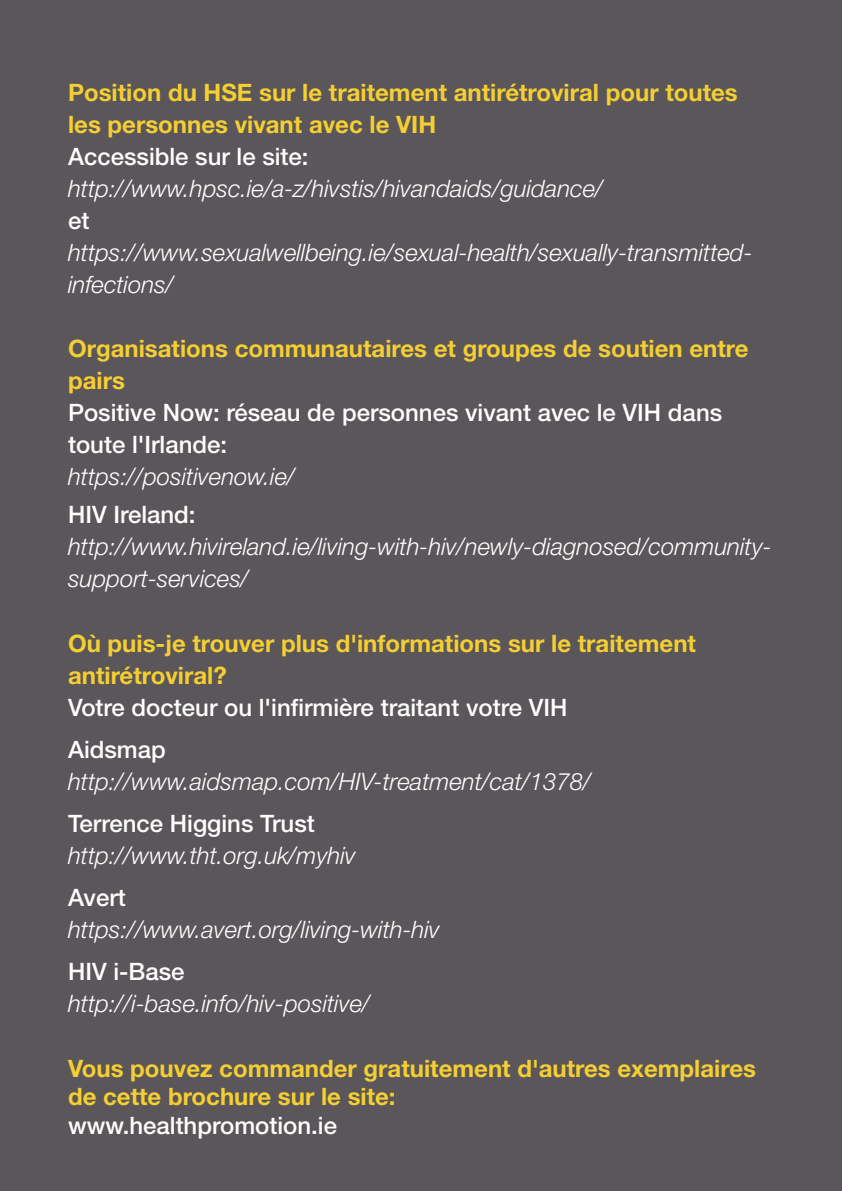
<style>
.page{position:relative;width:842px;height:1191px;background:#5a565a}
.page>*{position:absolute;margin:0;border:0;box-sizing:border-box;transform-origin:0 0}
.t1{font:italic 300 24px/32px "Helvetica Neue LT Std";color:#fff}
.t2{font:700 24px/31.6px "Helvetica Neue LT Std";color:#f4ce32}
.t3{font:500 24px/32px "Helvetica Neue LT Std";color:#fff}
</style>
<div class="page">
<p class="t2" style="left:68px;top:79px;width:671px">Position du HSE sur le traitement antirétroviral pour toutes les personnes vivant avec le VIH</p>
<p class="t3" style="left:68px;top:142px;width:242px">Accessible sur le site:</p>
<p class="t1" style="left:68px;top:174px;width:537px">http://www.hpsc.ie/a-z/hivstis/hivandaids/guidance/</p>
<p class="t3" style="left:68px;top:206px;width:23px">et</p>
<p class="t1" style="left:68px;top:238px;width:686px">https://www.sexualwellbeing.ie/sexual-health/sexually-transmitted&shy;infections/</p>
<p class="t2" style="left:68px;top:335px;width:682px">Organisations communautaires et groupes de soutien entre pairs</p>
<p class="t3" style="left:68px;top:399px;width:656px">Positive Now: réseau de personnes vivant avec le VIH dans toute l'Irlande:</p>
<p class="t1" style="left:68px;top:463px;width:229px">https://positivenow.ie/</p>
<p class="t3" style="left:68px;top:501px;width:129px">HIV Ireland:</p>
<p class="t1" style="left:68px;top:533px;width:705px">http://www.hivireland.ie/living-with-hiv/newly-diagnosed/community&shy;support-services/</p>
<p class="t2" style="left:68px;top:630px;width:629px">Où puis-je trouver plus d'informations sur le traitement antirétroviral?</p>
<p class="t3" style="left:68px;top:688px;width:501px;line-height:42px">Votre docteur ou l'infirmière traitant votre VIH<br>Aidsmap</p>
<p class="t1" style="left:68px;top:767px;width:525px">http://www.aidsmap.com/HIV-treatment/cat/1378/</p>
<p class="t3" style="left:68px;top:809px;width:248px">Terrence Higgins Trust</p>
<p class="t1" style="left:68px;top:841px;width:290px">http://www.tht.org.uk/myhiv</p>
<p class="t3" style="left:68px;top:883px;width:59px">Avert</p>
<p class="t1" style="left:68px;top:915px;width:374px">https://www.avert.org/living-with-hiv</p>
<p class="t3" style="left:68px;top:957px;width:118px">HIV i-Base</p>
<p class="t1" style="left:68px;top:989px;width:304px">http://i-base.info/hiv-positive/</p>
<p class="t2" style="left:68px;top:1055px;width:689px;line-height:28.8px">Vous pouvez commander gratuitement d'autres exemplaires de cette brochure sur le site:</p>
<p class="t3" style="left:68px;top:1111px;width:270px">www.healthpromotion.ie</p>
</div>
